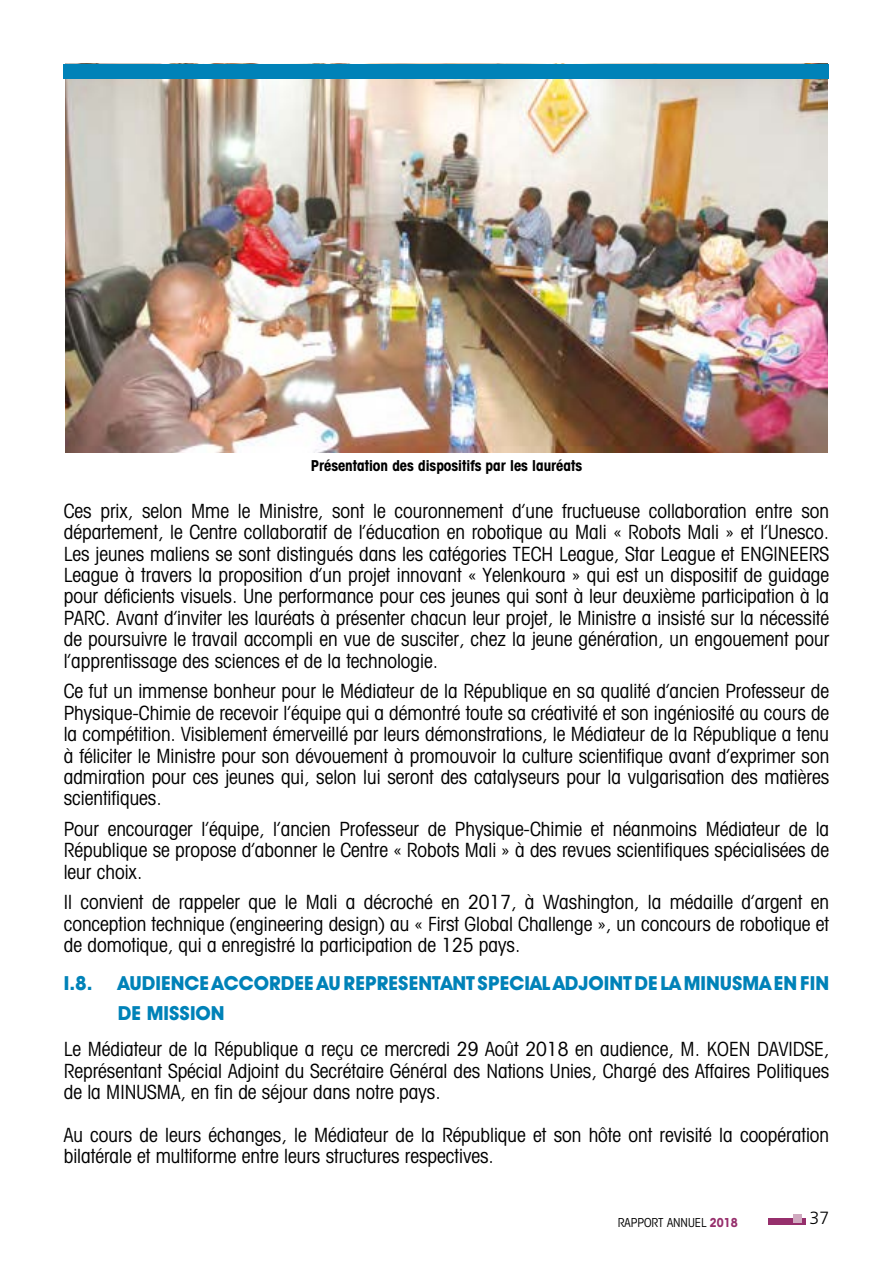
<style>
.page{position:relative;width:893px;height:1263px;background:#fff}
.page>*{position:absolute;margin:0;border:0;box-sizing:border-box;transform-origin:0 0}
.t1{font:condensed 19.5px/21.5px "Avant Garde IT Cby BT";color:#000;text-align:justify}
.t2{font:700 19.5px/29.2px "Avant Garde IT Cby BT";color:#0082b8}
.t3{font:300 17.7px "Frutiger";color:#000}
.t4{font:700 condensed 15px "Avant Garde IT Cby BT";color:#000}
.t5{font:condensed 12.3px "Avant Garde IT Cby BT";color:#000}
.s1{font-weight:700;color:#962f6c}
</style>
<div class="page">
<div style="left:768px;top:1219px;width:38px;height:6px;background:#962f6c"></div>
<div style="left:793px;top:1214px;width:8px;height:8px;background:#d0aac0"></div>
<img style="left:65px;top:79px;width:763px;height:374px">
<div style="left:64px;top:64px;width:765px;height:15px;background:#0082b8"></div>
<p class="t4" style="left:311px;top:456px;width:273px">Présentation des dispositifs par les lauréats</p>
<p class="t1" style="left:64px;top:500px;width:767px">Ces prix, selon Mme le Ministre, sont le couronnement d’une fructueuse collaboration entre son département, le Centre collaboratif de l’éducation en robotique au Mali « Robots Mali » et l’Unesco.<br>Les jeunes maliens se sont distingués dans les catégories TECH League, Star League et ENGINEERS League à travers la proposition d’un projet innovant « Yelenkoura » qui est un dispositif de guidage pour déficients visuels. Une performance pour ces jeunes qui sont à leur deuxième participation à la PARC. Avant d’inviter les lauréats à présenter chacun leur projet, le Ministre a insisté sur la nécessité de poursuivre le travail accompli en vue de susciter, chez la jeune génération, un engouement pour l’apprentissage des sciences et de la technologie.</p>
<p class="t1" style="left:64px;top:680px;width:767px">Ce fut un immense bonheur pour le Médiateur de la République en sa qualité d’ancien Professeur de Physique-Chimie de recevoir l’équipe qui a démontré toute sa créativité et son ingéniosité au cours de la compétition. Visiblement émerveillé par leurs démonstrations, le Médiateur de la République a tenu à féliciter le Ministre pour son dévouement à promouvoir la culture scientifique avant d’exprimer son admiration pour ces jeunes qui, selon lui seront des catalyseurs pour la vulgarisation des matières scientifiques.</p>
<p class="t1" style="left:64px;top:818px;width:767px">Pour encourager l’équipe, l’ancien Professeur de Physique-Chimie et néanmoins Médiateur de la République se propose d’abonner le Centre « Robots Mali » à des revues scientifiques spécialisées de leur choix.</p>
<p class="t1" style="left:64px;top:891px;width:767px">Il convient de rappeler que le Mali a décroché en 2017, à Washington, la médaille d’argent en conception technique (engineering design) au « First Global Challenge », un concours de robotique et de domotique, qui a enregistré la participation de 125 pays.</p>
<p class="t2" style="left:64px;top:969px;width:30px">I.8.</p>
<p class="t2" style="left:118px;top:969px;width:713px">AUDIENCE ACCORDEE AU REPRESENTANT SPECIAL ADJOINT DE LA MINUSMA EN FIN<br>DE MISSION</p>
<p class="t1" style="left:64px;top:1038px;width:767px">Le Médiateur de la République a reçu ce mercredi 29 Août 2018 en audience, M. KOEN DAVIDSE, Représentant Spécial Adjoint du Secrétaire Général des Nations Unies, Chargé des Affaires Politiques de la MINUSMA, en fin de séjour dans notre pays.</p>
<p class="t1" style="left:64px;top:1124px;width:767px">Au cours de leurs échanges, le Médiateur de la République et son hôte ont revisité la coopération bilatérale et multiforme entre leurs structures respectives.</p>
<p class="t5" style="left:618px;top:1215px;width:122px">RAPPORT ANNUEL <span class="s1">2018</span></p>
<p class="t3" style="left:809px;top:1207px;width:21px">37</p>
</div>
